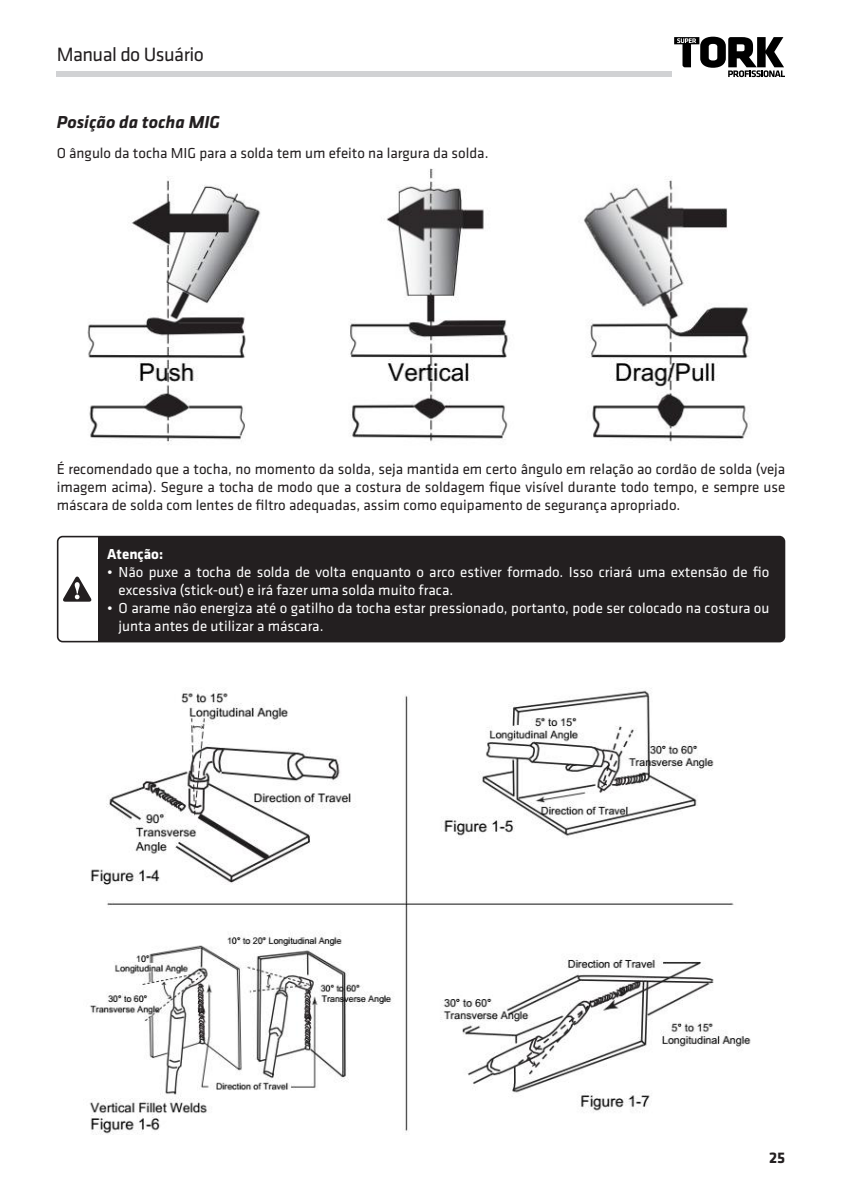
<style>
.page{position:relative;width:842px;height:1191px;background:#fff}
.page>*{position:absolute;margin:0;border:0;box-sizing:border-box;transform-origin:0 0}
.t1{font:20px "Klavika CH";letter-spacing:-.025em;color:#231f20}
.t2{font:italic 700 18px "Klavika CH";color:#231f20}
.t3{font:700 16px "Klavika CH";color:#231f20}
.t4{font:15px/18px "Klavika CH";color:#231f20;text-align:justify}
.t5{font:15px/18px "Klavika CH";color:#fff}
.t6{font:700 15px "Klavika CH";color:#fff}
</style>
<div class="page">
<div style="left:57px;top:71px;width:615px;height:6px;background:#d1d2d4"></div>
<svg style="left:674px;top:37px;width:111px;height:40px"></svg>
<img style="left:87px;top:169px;width:662px;height:276px">
<img style="left:89px;top:688px;width:662px;height:446px">
<div style="left:98px;top:536px;width:685px;height:103px;background:#231f20"></div>
<div style="left:57px;top:536px;width:728px;height:106px;border:2px solid #231f20;border-radius:5px"></div>
<svg style="left:63px;top:576px;width:29px;height:25px"></svg>
<h1 class="t1" style="left:57px;top:41px;width:149px">Manual do Usuário</h1>
<p class="t2" style="left:57px;top:109px;width:165px">Posição da tocha MIG</p>
<p class="t4" style="left:57px;top:143px;width:433px">O ângulo da tocha MIG para a solda tem um efeito na largura da solda.</p>
<p class="t4" style="left:57px;top:459px;width:730px">É recomendado que a tocha, no momento da solda, seja mantida em certo ângulo em relação ao cordão de solda (veja imagem acima). Segure a tocha de modo que a costura de soldagem fique visível durante todo tempo, e sempre use máscara de solda com lentes de filtro adequadas, assim como equipamento de segurança apropriado.</p>
<p class="t6" style="left:107px;top:543px;width:57px">Atenção:</p>
<p class="t5" style="left:119px;top:562px;width:652px;text-indent:-11px">• Não puxe a tocha de solda de volta enquanto o arco estiver formado. Isso criará uma extensão de fio excessiva (stick-out) e irá fazer uma solda muito fraca.</p>
<p class="t5" style="left:119px;top:598px;width:652px;text-indent:-11px">• O arame não energiza até o gatilho da tocha estar pressionado, portanto, pode ser colocado na costura ou junta antes de utilizar a máscara.</p>
<p class="t3" style="left:769px;top:1145px;width:18px">25</p>
</div>
